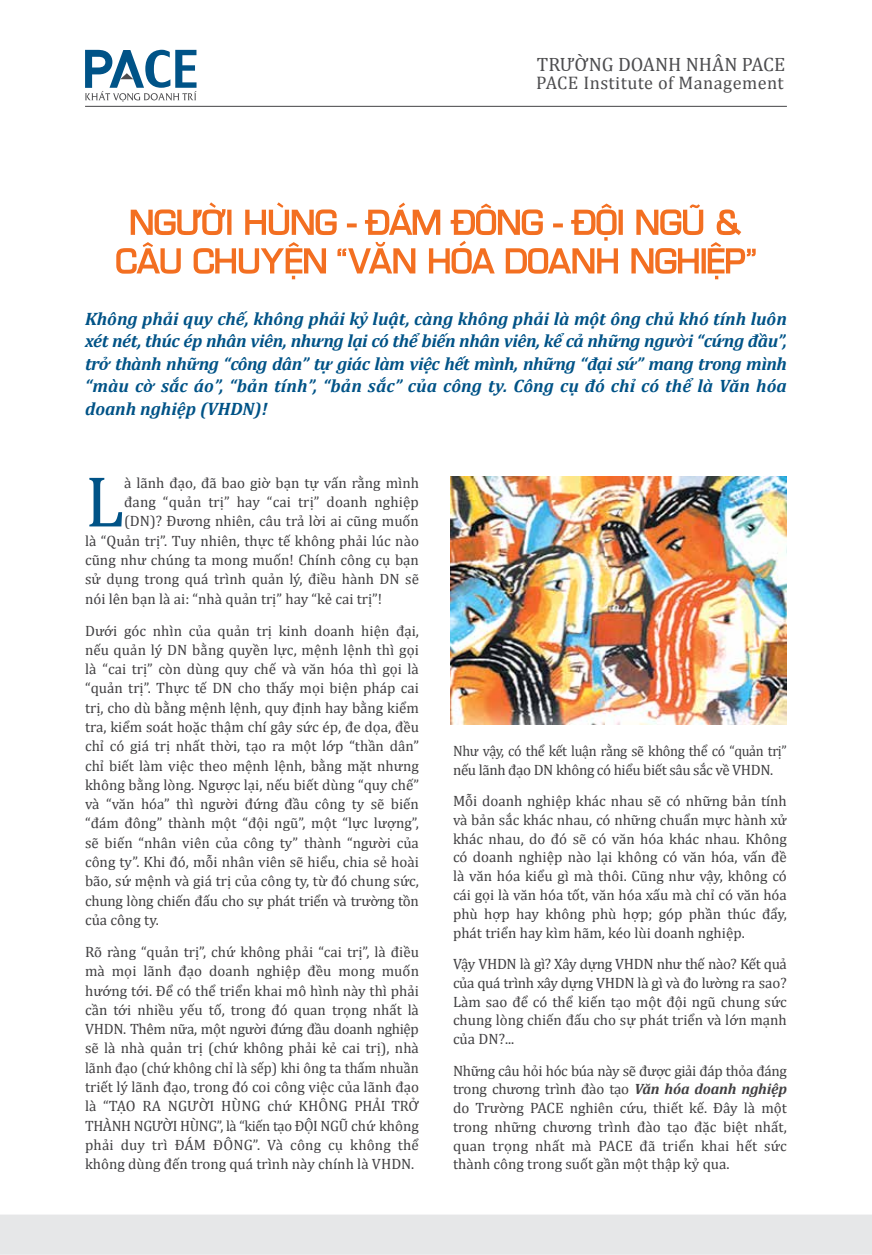
<style>
.page{position:relative;width:872px;height:1255px;background:#fff}
.page>*{position:absolute;margin:0;border:0;box-sizing:border-box;transform-origin:0 0}
.t1{font:72.9px "Cambria";color:#005387}
.t2{font:19.35px "Cambria";color:#4d4d4f}
.t3{font:18.3px "Cambria";letter-spacing:.025em;color:#4d4d4f}
.t4{font:italic 700 18px/22.5px "Cambria";letter-spacing:.01em;color:#005387;text-align:justify}
.t5{font:15px/18.8px "Cambria";color:#414042;text-align:justify}
.t6{font:15px/18.8px "Cambria";letter-spacing:-.025em;color:#414042;scale:.95 1}
.s1{font-weight:700;font-style:italic}
</style>
<div class="page">
<hr style="left:85px;top:106px;width:702px;height:1px;background:#4d4d4f">
<svg style="left:85px;top:49px;width:111px;height:53px"></svg>
<img style="left:451px;top:476px;width:336px;height:249px">
<svg style="left:131px;top:202px;width:100px;height:33px"></svg>
<svg style="left:245px;top:202px;width:92px;height:33px"></svg>
<svg style="left:347px;top:223px;width:10px;height:4px"></svg>
<svg style="left:365px;top:202px;width:75px;height:33px"></svg>
<svg style="left:450px;top:203px;width:93px;height:32px"></svg>
<svg style="left:553px;top:223px;width:10px;height:4px"></svg>
<svg style="left:571px;top:203px;width:52px;height:38px"></svg>
<svg style="left:636px;top:204px;width:67px;height:31px"></svg>
<svg style="left:716px;top:209px;width:25px;height:26px"></svg>
<svg style="left:116px;top:242px;width:65px;height:32px"></svg>
<svg style="left:194px;top:242px;width:132px;height:37px"></svg>
<svg style="left:337px;top:242px;width:78px;height:31px"></svg>
<svg style="left:429px;top:241px;width:66px;height:33px"></svg>
<svg style="left:506px;top:248px;width:112px;height:26px"></svg>
<svg style="left:631px;top:242px;width:124px;height:37px"></svg>
<div style="left:0;top:1214px;width:872px;height:40px;background:#e6e7e8"></div>
<p class="t2" style="left:537px;top:53px;width:250px">TRƯỜNG DOANH NHÂN PACE</p>
<p class="t3" style="left:536px;top:72px;width:249px">PACE Institute of Management</p>
<p class="t4" style="left:85px;top:306px;width:703px">Không phải quy chế, không phải kỷ luật, càng không phải là một ông chủ khó tính luôn xét nét, thúc ép nhân viên, nhưng lại có thể biến nhân viên, kể cả những người “cứng đầu”, trở thành những “công dân” tự giác làm việc hết mình, những “đại sứ” mang trong mình “màu cờ sắc áo”, “bản tính”, “bản sắc” của công ty. Công cụ đó chỉ có thể là Văn hóa doanh nghiệp (VHDN)!</p>
<h1 class="t1" style="left:85px;top:458px;width:41px">L</h1>
<p class="t5" style="left:124px;top:473px;width:296px">à lãnh đạo, đã bao giờ bạn tự vấn rằng mình</p>
<p class="t5" style="left:124px;top:492px;width:296px">đang “quản trị” hay “cai trị” doanh nghiệp</p>
<p class="t5" style="left:124px;top:512px;width:296px">(DN)? Đương nhiên, câu trả lời ai cũng muốn</p>
<p class="t5" style="left:85px;top:531px;width:335px">là “Quản trị”. Tuy nhiên, thực tế không phải lúc nào</p>
<p class="t5" style="left:85px;top:550px;width:335px">cũng như chúng ta mong muốn! Chính công cụ bạn</p>
<p class="t5" style="left:85px;top:569px;width:335px">sử dụng trong quá trình quản lý, điều hành DN sẽ</p>
<p class="t5" style="left:85px;top:589px;width:299px">nói lên bạn là ai: “nhà quản trị” hay “kẻ cai trị”!</p>
<p class="t5" style="left:85px;top:621px;width:335px;line-height:19.2px">Dưới góc nhìn của quản trị kinh doanh hiện đại, nếu quản lý DN bằng quyền lực, mệnh lệnh thì gọi là “cai trị” còn dùng quy chế và văn hóa thì gọi là “quản trị”. Thực tế DN cho thấy mọi biện pháp cai trị, cho dù bằng mệnh lệnh, quy định hay bằng kiểm tra, kiểm soát hoặc thậm chí gây sức ép, đe dọa, đều chỉ có giá trị nhất thời, tạo ra một lớp “thần dân” chỉ biết làm việc theo mệnh lệnh, bằng mặt nhưng không bằng lòng. Ngược lại, nếu biết dùng “quy chế” và “văn hóa” thì người đứng đầu công ty sẽ biến “đám đông” thành một “đội ngũ”, một “lực lượng”, sẽ biến “nhân viên của công ty” thành “người của công ty”. Khi đó, mỗi nhân viên sẽ hiểu, chia sẻ hoài bão, sứ mệnh và giá trị của công ty, từ đó chung sức, chung lòng chiến đấu cho sự phát triển và trường tồn của công ty.</p>
<p class="t5" style="left:85px;top:942px;width:335px;line-height:19.4px">Rõ ràng “quản trị”, chứ không phải “cai trị”, là điều mà mọi lãnh đạo doanh nghiệp đều mong muốn hướng tới. Để có thể triển khai mô hình này thì phải cần tới nhiều yếu tố, trong đó quan trọng nhất là VHDN. Thêm nữa, một người đứng đầu doanh nghiệp sẽ là nhà quản trị (chứ không phải kẻ cai trị), nhà lãnh đạo (chứ không chỉ là sếp) khi ông ta thấm nhuần triết lý lãnh đạo, trong đó coi công việc của lãnh đạo là “TẠO RA NGƯỜI HÙNG chứ KHÔNG PHẢI TRỞ THÀNH NGƯỜI HÙNG”, là “kiến tạo ĐỘI NGŨ chứ không phải duy trì ĐÁM ĐÔNG”. Và công cụ không thể không dùng đến trong quá trình này chính là VHDN.</p>
<p class="t6" style="left:453px;top:741px;width:353px">Như vậy, có thể kết luận rằng sẽ không thể có “quản trị” nếu lãnh đạo DN không có hiểu biết sâu sắc về VHDN.</p>
<p class="t5" style="left:453px;top:791px;width:335px">Mỗi doanh nghiệp khác nhau sẽ có những bản tính và bản sắc khác nhau, có những chuẩn mực hành xử khác nhau, do đó sẽ có văn hóa khác nhau. Không có doanh nghiệp nào lại không có văn hóa, vấn đề là văn hóa kiểu gì mà thôi. Cũng như vậy, không có cái gọi là văn hóa tốt, văn hóa xấu mà chỉ có văn hóa phù hợp hay không phù hợp; góp phần thúc đẩy, phát triển hay kìm hãm, kéo lùi doanh nghiệp.</p>
<p class="t5" style="left:453px;top:954px;width:335px">Vậy VHDN là gì? Xây dựng VHDN như thế nào? Kết quả của quá trình xây dựng VHDN là gì và đo lường ra sao?<br>Làm sao để có thể kiến tạo một đội ngũ chung sức chung lòng chiến đấu cho sự phát triển và lớn mạnh của DN?...</p>
<p class="t5" style="left:453px;top:1060px;width:335px">Những câu hỏi hóc búa này sẽ được giải đáp thỏa đáng trong chương trình đào tạo <span class="s1">Văn hóa doanh nghiệp </span>do Trường PACE nghiên cứu, thiết kế. Đây là một trong những chương trình đào tạo đặc biệt nhất, quan trọng nhất mà PACE đã triển khai hết sức thành công trong suốt gần một thập kỷ qua.</p>
</div>
